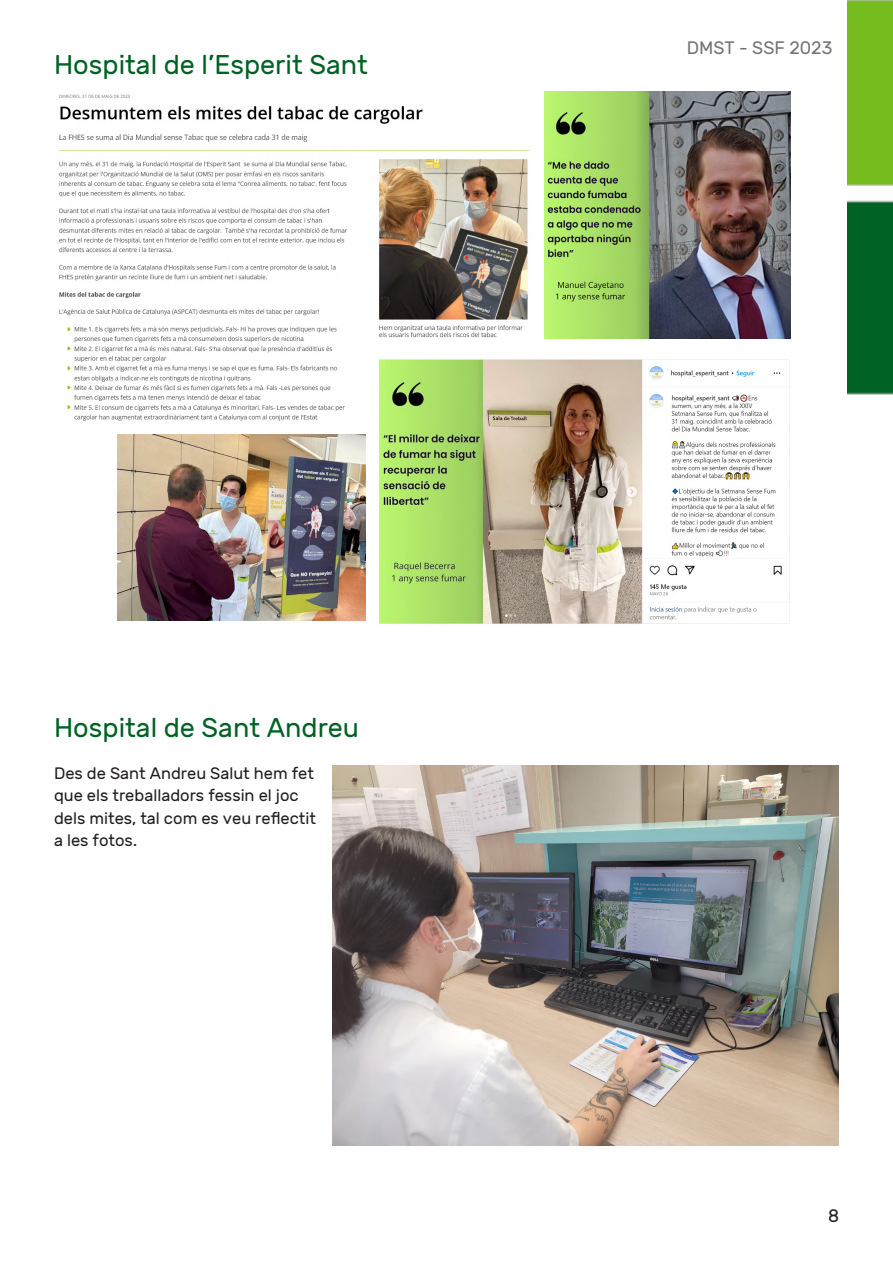
<style>
.page{position:relative;width:893px;height:1263px;background:#fff}
.page>*{position:absolute;margin:0;border:0;box-sizing:border-box;transform-origin:0 0}
.t1{font:27px "Rubik";color:#006224}
.t2{font:18px "Rubik";color:#727477}
.t3{font:18px "Rubik";color:#231f20}
.t4{font:16.5px/22.5px "Rubik";color:#231f20}
</style>
<div class="page">
<img style="left:848px;top:0;width:45px;height:395px">
<img style="left:58px;top:94px;width:472px;height:327px">
<img style="left:378px;top:358px;width:412px;height:266px">
<img style="left:544px;top:91px;width:247px;height:247px">
<img style="left:117px;top:434px;width:249px;height:187px">
<img style="left:333px;top:765px;width:506px;height:380px">
<p class="t1" style="left:54px;top:50px;width:316px">Hospital de l’Esperit Sant</p>
<p class="t1" style="left:54px;top:712px;width:307px">Hospital de Sant Andreu</p>
<p class="t4" style="left:54px;top:762px;width:264px">Des de Sant Andreu Salut hem fet que els treballadors fessin el joc dels mites, tal com es veu reflectit a les fotos.</p>
<p class="t2" style="left:687px;top:38px;width:147px">DMST - SSF 2023</p>
<p class="t3" style="left:828px;top:1206px;width:12px">8</p>
</div>
